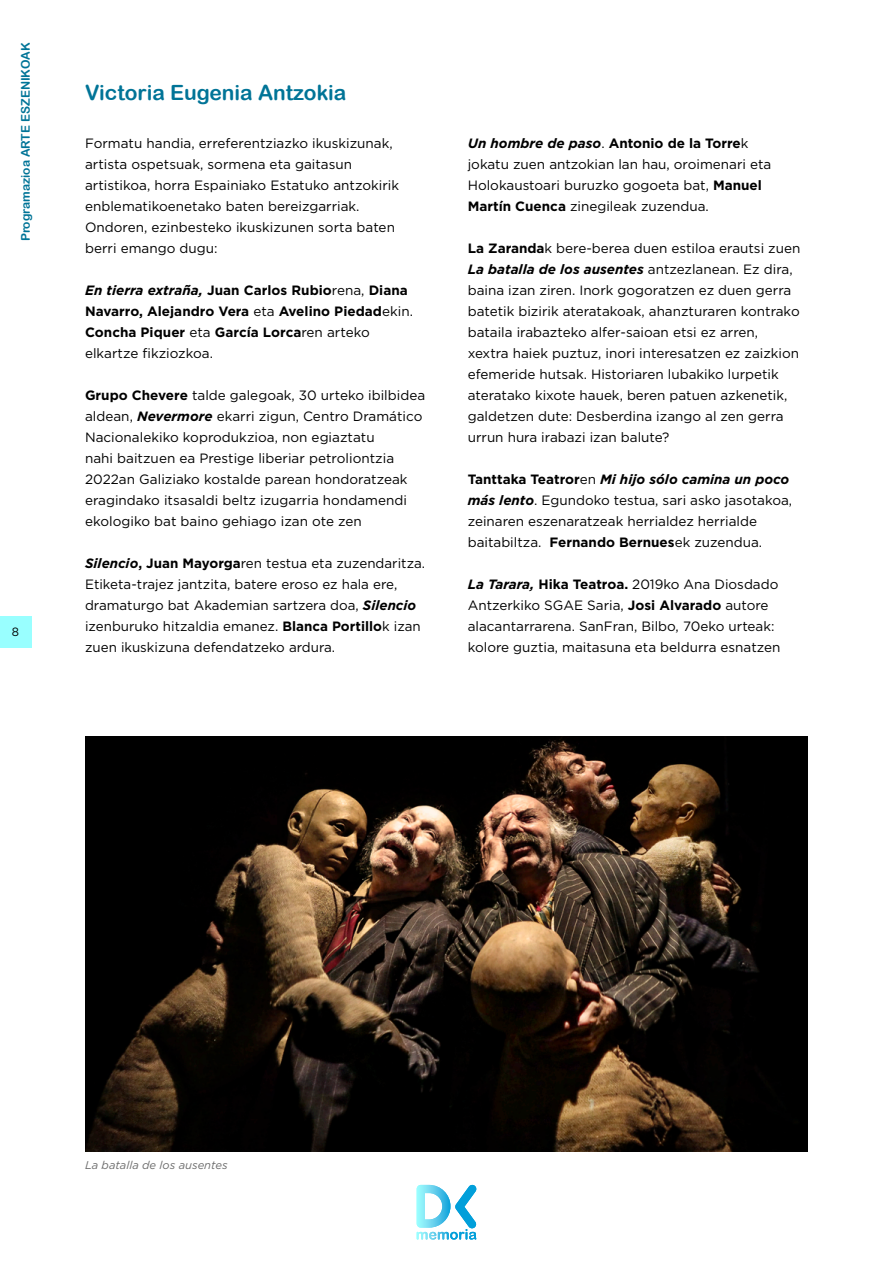
<style>
.page{position:relative;width:893px;height:1263px;background:#fff}
.page>*{position:absolute;margin:0;border:0;box-sizing:border-box;transform-origin:0 0}
.Txt_destacado{font:21px "Arial Rounded MT Bold";color:#007497}
.Cuerpo_de_texto{font:13.5px/21px "Gotham";color:#000}
.Cuerpo_de_texto-2{font:700 13.5px/21px "Gotham";color:#000}
.t1{font:12px "Arial Rounded MT Bold";color:#007497}
.t2{font:12px "Gotham";color:#000;scale:.96 1}
.Pie_de_foto_nuevo{font:italic 11.25px "Gotham";color:#6b6b6b}
.s1{font-style:italic}
.s2{font-weight:400}
.s3{font-weight:700}
.s4{font-weight:700;font-style:italic}
</style>
<div class="page">
<div style="left:0;top:616px;width:31px;height:31px;background:#9ff"></div>
<svg style="left:417px;top:1184px;width:60px;height:55px"></svg>
<img style="left:85px;top:736px;width:723px;height:415px">
<p class="t1" style="left:18px;top:241px;width:200px;rotate:-90deg">Programazioa ARTE ESZENIKOAK</p>
<p class="t2" style="left:12px;top:624px;width:9px">8</p>
<p class="Txt_destacado" style="left:85px;top:80px;width:263px">Victoria Eugenia Antzokia</p>
<p class="Cuerpo_de_texto" style="left:85px;top:132px;width:316px">Formatu handia, erreferentziazko ikuskizunak, artista ospetsuak, sormena eta gaitasun artistikoa, horra Espainiako Estatuko antzokirik enblematikoenetako baten bereizgarriak.<br>Ondoren, ezinbesteko ikuskizunen sorta baten berri emango dugu:</p>
<p class="Cuerpo_de_texto-2" style="left:85px;top:280px;width:329px"><span class="s1">En tierra extraña,</span> Juan Carlos Rubio<span class="s2">rena,</span> Diana Navarro, Alejandro Vera <span class="s2">eta</span> Avelino Piedad<span class="s2">ekin.<br></span>Concha Piquer <span class="s2">eta</span> García Lorca<span class="s2">ren arteko elkartze fikziozkoa.</span></p>
<p class="Cuerpo_de_texto" style="left:85px;top:385px;width:342px"><span class="s3">Grupo Chevere</span> talde galegoak, 30 urteko ibilbidea aldean, <span class="s4">Nevermore</span> ekarri zigun, Centro Dramático Nacionalekiko koprodukzioa, non egiaztatu<br>nahi baitzuen ea Prestige liberiar petroliontzia 2022an Galiziako kostalde parean hondoratzeak eragindako itsasaldi beltz izugarria hondamendi ekologiko bat baino gehiago izan ote zen</p>
<p class="Cuerpo_de_texto" style="left:85px;top:552px;width:342px"><span class="s4">Silencio</span><span class="s3">, Juan Mayorga</span>ren testua eta zuzendaritza.<br>Etiketa-trajez jantzita, batere eroso ez hala ere, dramaturgo bat Akademian sartzera doa, <span class="s4">Silencio </span>izenburuko hitzaldia emanez. <span class="s3">Blanca Portillo</span>k izan zuen ikuskizuna defendatzeko ardura.</p>
<p class="Cuerpo_de_texto" style="left:468px;top:132px;width:305px"><span class="s4">Un hombre de paso</span>. <span class="s3">Antonio de la Torre</span>k jokatu zuen antzokian lan hau, oroimenari eta Holokaustoari buruzko gogoeta bat, <span class="s3">Manuel Martín Cuenca</span> zinegileak zuzendua.</p>
<p class="Cuerpo_de_texto" style="left:468px;top:237px;width:334px"><span class="s3">La Zaranda</span>k bere-berea duen estiloa erautsi zuen <span class="s4">La batalla de los ausentes</span> antzezlanean. Ez dira, baina izan ziren. Inork gogoratzen ez duen gerra batetik bizirik ateratakoak, ahanzturaren kontrako bataila irabazteko alfer-saioan etsi ez arren, xextra haiek puztuz, inori interesatzen ez zaizkion efemeride hutsak. Historiaren lubakiko lurpetik ateratako kixote hauek, beren patuen azkenetik, galdetzen dute: Desberdina izango al zen gerra urrun hura irabazi izan balute?</p>
<p class="Cuerpo_de_texto" style="left:468px;top:469px;width:326px"><span class="s3">Tanttaka Teatror</span>en <span class="s4">Mi hijo sólo camina un poco más lento</span>. Egundoko testua, sari asko jasotakoa, zeinaren eszenaratzeak herrialdez herrialde baitabiltza. <span class="s3">Fernando Bernues</span>ek zuzendua.</p>
<p class="Cuerpo_de_texto" style="left:468px;top:574px;width:314px"><span class="s4">La Tarara,</span> <span class="s3">Hika Teatroa.</span> 2019ko Ana Diosdado Antzerkiko SGAE Saria, <span class="s3">Josi Alvarado</span> autore alacantarrarena. SanFran, Bilbo, 70eko urteak: kolore guztia, maitasuna eta beldurra esnatzen</p>
<p class="Pie_de_foto_nuevo" style="left:85px;top:1158px;width:144px">La batalla de los ausentes</p>
</div>
